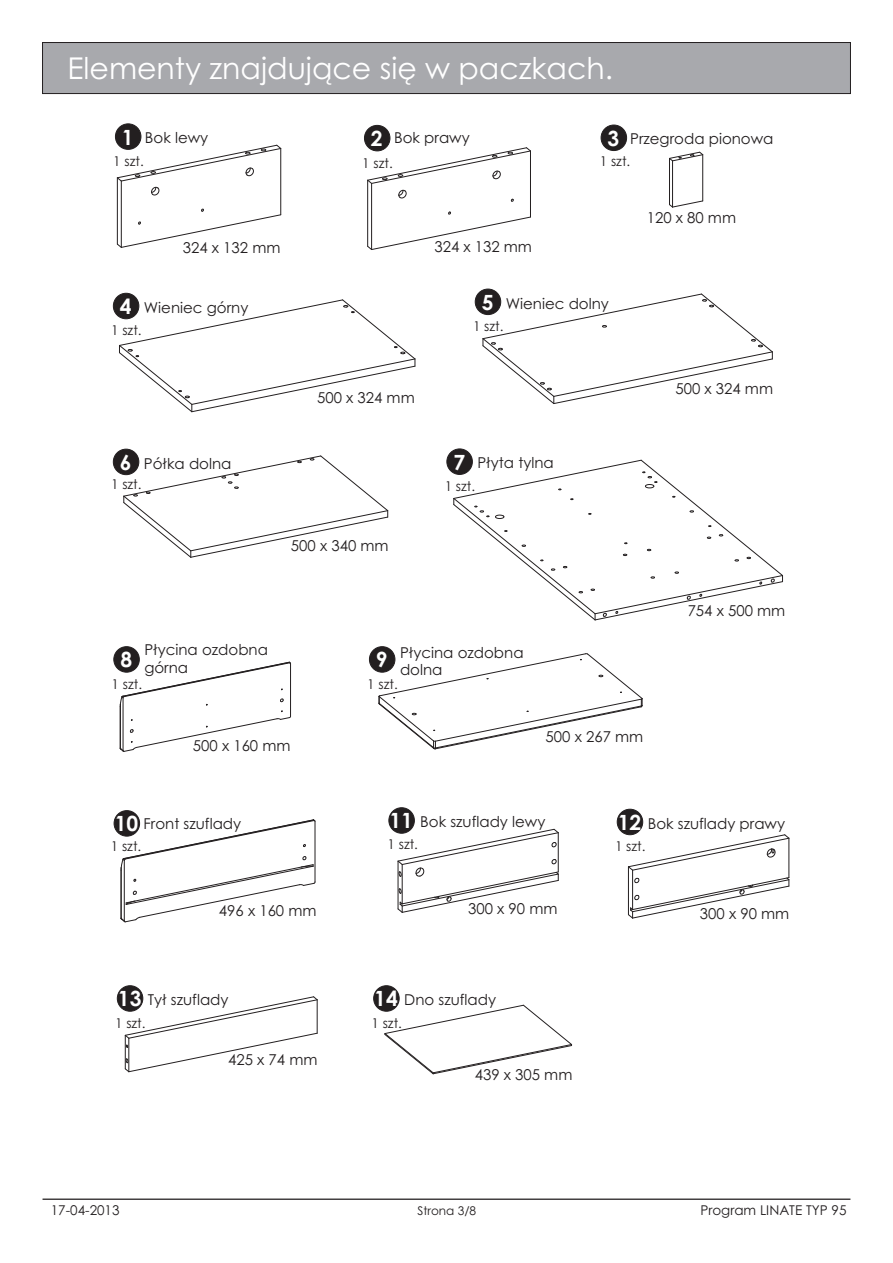
<style>
.page{position:relative;width:893px;height:1263px;background:#fff}
.page>*{position:absolute;margin:0;border:0;box-sizing:border-box;transform-origin:0 0}
.t1{font:30px "Century Gothic";color:#fff}
.t2{font:700 21px "Century Gothic";color:#fff}
.t3{font:15px/17.9px "Century Gothic";color:#231f20}
.t4{font:13.5px "Century Gothic";color:#231f20}
.t5{font:12px "Century Gothic";color:#231f20}
.s1{font-weight:700;font-size:21px;color:#fff}
</style>
<div class="page">
<div style="left:42px;top:42px;width:809px;height:52px;background:#a8a9ad"></div>
<div style="left:115px;top:124px;width:26px;height:26px;background:#231f20;border:1px solid #231f20;border-radius:50%"></div>
<hr style="left:121px;top:181px;width:1px;height:66px;background:#231f20">
<hr style="left:280px;top:148px;width:1px;height:67px;background:#231f20">
<hr style="left:117px;top:178px;width:1px;height:66px;background:#231f20">
<svg style="left:116px;top:208px;width:165px;height:40px"></svg>
<svg style="left:116px;top:144px;width:166px;height:52px"></svg>
<hr style="left:702px;top:155px;width:1px;height:46px;background:#231f20">
<hr style="left:672px;top:161px;width:1px;height:46px;background:#231f20">
<svg style="left:669px;top:200px;width:34px;height:8px"></svg>
<hr style="left:669px;top:158px;width:1px;height:47px;background:#231f20">
<svg style="left:669px;top:151px;width:35px;height:11px"></svg>
<div style="left:601px;top:125px;width:26px;height:26px;background:#231f20;border:1px solid #231f20;border-radius:50%"></div>
<div style="left:113px;top:293px;width:26px;height:26px;background:#231f20;border:1px solid #231f20;border-radius:50%"></div>
<svg style="left:119px;top:299px;width:297px;height:114px"></svg>
<div style="left:475px;top:289px;width:26px;height:26px;background:#231f20;border:1px solid #231f20;border-radius:50%"></div>
<svg style="left:482px;top:293px;width:291px;height:111px"></svg>
<svg style="left:123px;top:455px;width:266px;height:103px"></svg>
<div style="left:113px;top:449px;width:26px;height:26px;background:#231f20;border:1px solid #231f20;border-radius:50%"></div>
<svg style="left:453px;top:459px;width:330px;height:162px"></svg>
<div style="left:447px;top:449px;width:26px;height:26px;background:#231f20;border:1px solid #231f20;border-radius:50%"></div>
<div style="left:364px;top:125px;width:26px;height:26px;background:#231f20;border:1px solid #231f20;border-radius:50%"></div>
<hr style="left:371px;top:183px;width:1px;height:67px;background:#231f20">
<hr style="left:367px;top:180px;width:1px;height:66px;background:#231f20">
<hr style="left:530px;top:151px;width:1px;height:66px;background:#231f20">
<svg style="left:398px;top:190px;width:9px;height:9px"></svg>
<svg style="left:367px;top:211px;width:164px;height:39px"></svg>
<svg style="left:367px;top:147px;width:164px;height:37px"></svg>
<svg style="left:384px;top:1004px;width:188px;height:71px"></svg>
<div style="left:373px;top:985px;width:26px;height:26px;background:#231f20;border:1px solid #231f20;border-radius:50%"></div>
<svg style="left:124px;top:996px;width:194px;height:76px"></svg>
<div style="left:117px;top:985px;width:26px;height:26px;background:#231f20;border:1px solid #231f20;border-radius:50%"></div>
<hr style="left:628px;top:867px;width:1px;height:48px;background:#231f20">
<hr style="left:632px;top:870px;width:1px;height:39px;background:#231f20">
<hr style="left:789px;top:838px;width:1px;height:40px;background:#231f20">
<svg style="left:627px;top:834px;width:163px;height:37px"></svg>
<svg style="left:627px;top:877px;width:163px;height:42px"></svg>
<div style="left:617px;top:809px;width:26px;height:26px;background:#231f20;border:1px solid #231f20;border-radius:50%"></div>
<svg style="left:120px;top:819px;width:196px;height:104px"></svg>
<div style="left:114px;top:810px;width:26px;height:26px;background:#231f20;border:1px solid #231f20;border-radius:50%"></div>
<svg style="left:119px;top:661px;width:172px;height:91px"></svg>
<div style="left:114px;top:646px;width:25px;height:26px;background:#231f20;border:1px solid #231f20;border-radius:50%"></div>
<svg style="left:378px;top:653px;width:265px;height:97px"></svg>
<div style="left:369px;top:646px;width:26px;height:26px;background:#231f20;border:1px solid #231f20;border-radius:50%"></div>
<svg style="left:397px;top:828px;width:162px;height:85px"></svg>
<div style="left:389px;top:807px;width:26px;height:26px;background:#231f20;border:1px solid #231f20;border-radius:50%"></div>
<hr style="left:43px;top:1198px;width:807px;height:2px;background:#231f20">
<h1 class="t1" style="left:67px;top:56px;width:547px">Elementy znajduj¹ce siê w paczkach.</h1>
<p class="t3" style="left:122px;top:130px;width:88px"><span class="s1">1</span> Bok lewy</p>
<p class="t4" style="left:113px;top:156px;width:32px">1 szt.</p>
<h2 class="t2" style="left:371px;top:130px;width:13px">2</h2>
<p class="t4" style="left:362px;top:157px;width:32px">1 szt.</p>
<p class="t3" style="left:394px;top:130px;width:77px">Bok prawy</p>
<h2 class="t2" style="left:608px;top:130px;width:13px">3</h2>
<p class="t4" style="left:600px;top:156px;width:32px">1 szt.</p>
<p class="t3" style="left:630px;top:131px;width:145px">Przegroda pionowa</p>
<p class="t3" style="left:647px;top:210px;width:91px">120 x 80 mm</p>
<p class="t3" style="left:183px;top:240px;width:99px">324 x 132 mm</p>
<p class="t3" style="left:434px;top:239px;width:99px">324 x 132 mm</p>
<h2 class="t2" style="left:120px;top:298px;width:13px">4</h2>
<p class="t4" style="left:111px;top:325px;width:32px">1 szt.</p>
<p class="t3" style="left:144px;top:300px;width:106px">Wieniec górny</p>
<h2 class="t2" style="left:482px;top:294px;width:13px">5</h2>
<p class="t4" style="left:473px;top:321px;width:32px">1 szt.</p>
<p class="t3" style="left:506px;top:295px;width:105px">Wieniec dolny</p>
<p class="t3" style="left:317px;top:390px;width:99px">500 x 324 mm</p>
<p class="t3" style="left:675px;top:381px;width:99px">500 x 324 mm</p>
<h2 class="t2" style="left:120px;top:454px;width:13px">6</h2>
<p class="t4" style="left:111px;top:479px;width:32px">1 szt.</p>
<p class="t3" style="left:144px;top:456px;width:89px">Pó³ka dolna</p>
<p class="t3" style="left:291px;top:538px;width:99px">500 x 340 mm</p>
<h2 class="t2" style="left:453px;top:454px;width:13px">7</h2>
<p class="t4" style="left:445px;top:481px;width:32px">1 szt.</p>
<p class="t3" style="left:477px;top:455px;width:78px">P³yta tylna</p>
<h2 class="t2" style="left:120px;top:652px;width:13px">8</h2>
<p class="t3" style="left:144px;top:642px;width:125px">P³ycina ozdobna górna</p>
<p class="t4" style="left:112px;top:679px;width:32px">1 szt.</p>
<p class="t3" style="left:400px;top:645px;width:125px">P³ycina ozdobna dolna</p>
<h2 class="t2" style="left:376px;top:652px;width:13px">9</h2>
<p class="t4" style="left:367px;top:679px;width:32px">1 szt.</p>
<p class="t3" style="left:688px;top:603px;width:99px">754 x 500 mm</p>
<p class="t3" style="left:193px;top:737px;width:99px">500 x 160 mm</p>
<p class="t3" style="left:546px;top:729px;width:99px">500 x 267 mm</p>
<p class="t3" style="left:115px;top:816px;width:128px"><span class="s1">10</span> Front szuflady</p>
<p class="t4" style="left:111px;top:841px;width:32px">1 szt.</p>
<h2 class="t2" style="left:389px;top:813px;width:25px">11</h2>
<p class="t3" style="left:420px;top:813px;width:127px">Bok szuflady lewy</p>
<p class="t4" style="left:388px;top:839px;width:32px">1 szt.</p>
<h2 class="t2" style="left:618px;top:814px;width:25px">12</h2>
<p class="t4" style="left:615px;top:841px;width:32px">1 szt.</p>
<p class="t3" style="left:648px;top:816px;width:139px">Bok szuflady prawy</p>
<p class="t3" style="left:219px;top:903px;width:99px">496 x 160 mm</p>
<p class="t3" style="left:468px;top:901px;width:91px">300 x 90 mm</p>
<p class="t3" style="left:700px;top:906px;width:91px">300 x 90 mm</p>
<h2 class="t2" style="left:118px;top:991px;width:25px">13</h2>
<p class="t4" style="left:115px;top:1018px;width:32px">1 szt.</p>
<p class="t3" style="left:148px;top:992px;width:82px">Ty³ szuflady</p>
<h2 class="t2" style="left:374px;top:991px;width:25px">14</h2>
<p class="t4" style="left:371px;top:1018px;width:32px">1 szt.</p>
<p class="t3" style="left:404px;top:992px;width:93px">Dno szuflady</p>
<p class="t3" style="left:228px;top:1051px;width:91px">425 x 74 mm</p>
<p class="t3" style="left:475px;top:1067px;width:99px">439 x 305 mm</p>
<p class="t4" style="left:51px;top:1205px;width:70px">17-04-2013</p>
<p class="t5" style="left:417px;top:1206px;width:60px">Strona 3/8</p>
<p class="t4" style="left:700px;top:1205px;width:148px">Program LINATE TYP 95</p>
</div>
